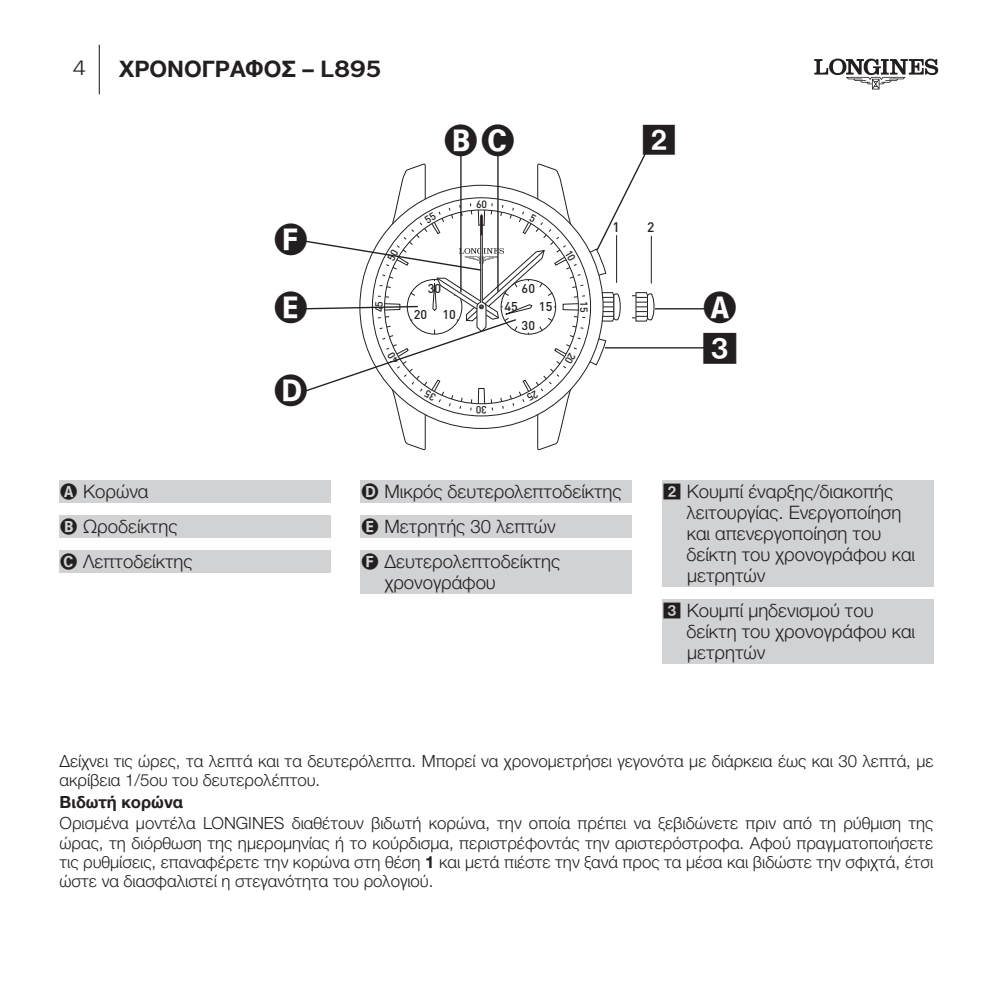
<style>
.page{position:relative;width:993px;height:993px;background:#fff}
.page>*{position:absolute;margin:0;border:0;box-sizing:border-box;transform-origin:0 0}
.Entete_gras{font:700 22.75px "Helvetica Neue World 75";color:#231f20}
.pagina{font:300 20.3px "Longines Sans Text";color:#231f20}
.expli_ligne_new{font:18.55px/21px "Helvetica Neue World 45 Lt";color:#231f20}
.texte{font:16.8px/19.2px "Helvetica Neue World 45 Lt";color:#231f20}
.titre_paragraphe{font:700 16.8px "Helvetica Neue World 75";color:#231f20}
.t1{font:500 13.65px "DIN";color:#231f20}
.t2{font:500 12.6px/25.9px "DIN";color:#231f20;text-align:center}
.t3{font:500 10.5px "DIN";letter-spacing:-.03em;color:#231f20}
.s1{font-family:"Longines Sans Text"}
.s2{font-family:"Helvetica Neue World 75";font-weight:700}
</style>
<div class="page">
<hr style="left:99px;top:45px;width:1px;height:49px;background:#231f20">
<svg style="left:814px;top:59px;width:123px;height:30px"></svg>
<hr style="left:654px;top:308px;width:53px;height:1px;background:#231f20">
<hr style="left:605px;top:347px;width:103px;height:1px;background:#231f20">
<div style="left:60px;top:480px;width:271px;height:22px;background:#d1d2d4"></div>
<div style="left:60px;top:515px;width:271px;height:22px;background:#d1d2d4"></div>
<div style="left:60px;top:550px;width:271px;height:22px;background:#d1d2d4"></div>
<div style="left:360px;top:480px;width:272px;height:22px;background:#d1d2d4"></div>
<div style="left:360px;top:515px;width:272px;height:22px;background:#d1d2d4"></div>
<div style="left:360px;top:550px;width:272px;height:43px;background:#d1d2d4"></div>
<div style="left:661px;top:480px;width:272px;height:106px;background:#d1d2d4"></div>
<div style="left:661px;top:599px;width:272px;height:64px;background:#d1d2d4"></div>
<svg style="left:303px;top:152px;width:381px;height:298px"></svg>
<svg style="left:703px;top:347px;width:7px;height:2px"></svg>
<p class="pagina" style="left:73px;top:51px;width:15px">4</p>
<p class="Entete_gras" style="left:119px;top:56px;width:263px">ΧΡΟΝΟΓΡΆΦΟΣ – <span class="s1">L895</span></p>
<p class="expli_ligne_new" style="left:83px;top:481px;width:67px">Κορώνα</p>
<p class="expli_ligne_new" style="left:83px;top:516px;width:96px">Ωροδείκτης</p>
<p class="expli_ligne_new" style="left:83px;top:551px;width:111px">Λεπτοδείκτης</p>
<p class="t3" style="left:372px;top:312px;width:12px;rotate:-90deg">45</p>
<p class="t3" style="left:476px;top:197px;width:12px">60</p>
<p class="t2" style="left:413px;top:275px;width:44px">30<br>20 10</p>
<p class="t2" style="left:521px;top:275px;width:15px">60</p>
<p class="t2" style="left:521px;top:312px;width:15px">30</p>
<p class="t2" style="left:504px;top:292px;width:15px">45</p>
<p class="t2" style="left:539px;top:292px;width:15px">15</p>
<p class="t1" style="left:612px;top:218px;width:9px">1</p>
<p class="t1" style="left:647px;top:218px;width:9px">2</p>
<p class="t3" style="left:590px;top:301px;width:12px;rotate:90deg">15</p>
<p class="t3" style="left:486px;top:416px;width:12px;rotate:-180deg">30</p>
<p class="expli_ligne_new" style="left:384px;top:481px;width:238px">Μικρός δευτερολεπτοδείκτης</p>
<p class="expli_ligne_new" style="left:384px;top:516px;width:173px">Μετρητής 30 λεπτών</p>
<p class="expli_ligne_new" style="left:384px;top:551px;width:177px">Δευτερολεπτοδείκτης χρονογράφου</p>
<p class="expli_ligne_new" style="left:686px;top:481px;width:230px">Κουμπί έναρξης/διακοπής λειτουργίας. Ενεργοποίηση και απενεργοποίηση του δείκτη του χρονογράφου και μετρητών</p>
<p class="expli_ligne_new" style="left:686px;top:600px;width:230px;text-indent:-23px">✓ Κουμπί μηδενισμού του δείκτη του χρονογράφου και μετρητών</p>
<p class="texte" style="left:60px;top:751px;width:875px">Δείχνει τις ώρες, τα λεπτά και τα δευτερόλεπτα. Μπορεί να χρονομετρήσει γεγονότα με διάρκεια έως και 30 λεπτά, με ακρίβεια 1/5ου του δευτερολέπτου.</p>
<p class="titre_paragraphe" style="left:60px;top:791px;width:125px">Βιδωτή κορώνα</p>
<p class="texte" style="left:60px;top:813px;width:875px;text-align:justify">Ορισμένα μοντέλα LONGINES διαθέτουν βιδωτή κορώνα, την οποία πρέπει να ξεβιδώνετε πριν από τη ρύθμιση της ώρας, τη διόρθωση της ημερομηνίας ή το κούρδισμα, περιστρέφοντάς την αριστερόστροφα. Αφού πραγματοποιήσετε τις ρυθμίσεις, επαναφέρετε την κορώνα στη θέση <span class="s2">1</span> και μετά πιέστε την ξανά προς τα μέσα και βιδώστε την σφιχτά, έτσι ώστε να διασφαλιστεί η στεγανότητα του ρολογιού.</p>
</div>
